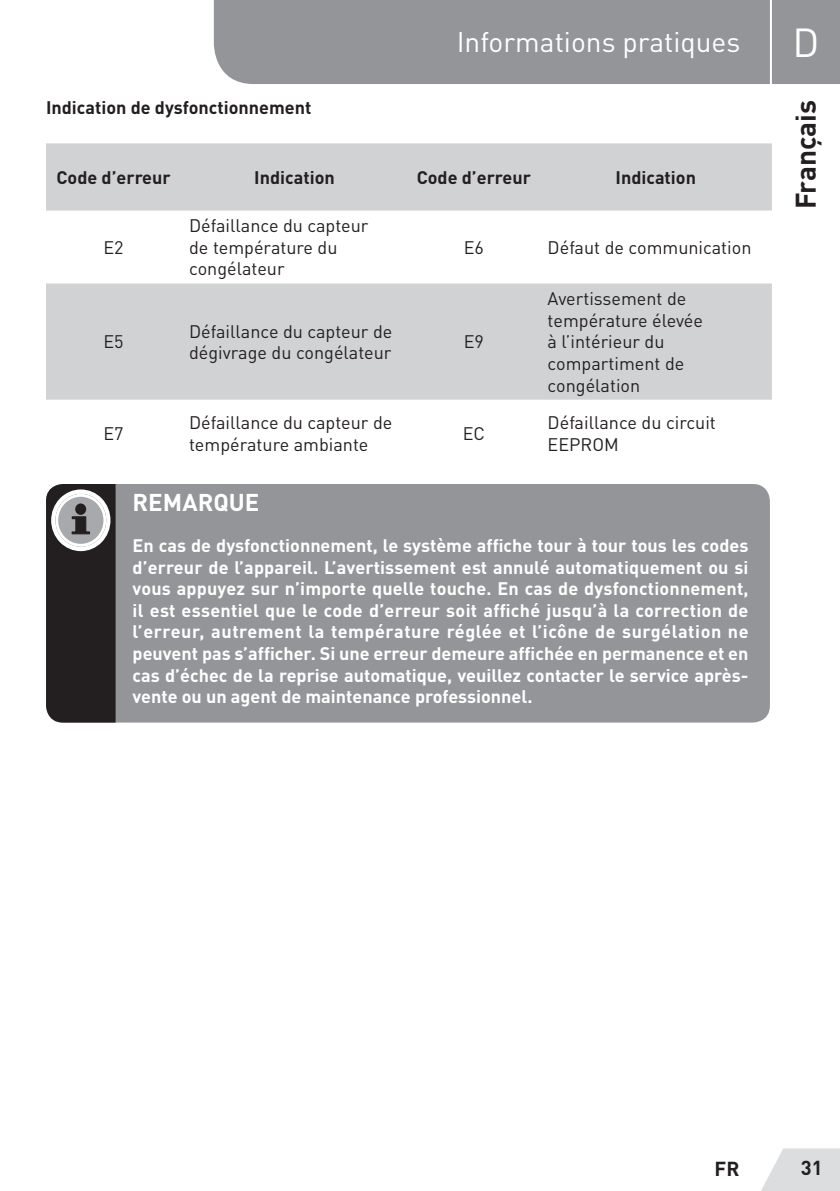
<style>
.page{position:relative;width:840px;height:1191px;background:#fff}
.page>*{position:absolute;margin:0;border:0;box-sizing:border-box;transform-origin:0 0}
.t1{font:40px "DIN Pro";color:#fff}
.t2{font:28px "DIN Pro";color:#fff}
.t3{font:700 28px "DIN Pro";color:#231f20}
.t4{font:700 24px "DIN Pro";color:#fff}
.t5{font:700 20px "DIN Pro";color:#231f20}
.t6{font:700 20px "DIN";color:#231f20}
.t7{font:700 18px/21.6px "DIN Pro";color:#fff;text-align:justify}
.Body{font:18px/21.6px "DIN Pro";color:#231f20}
.Body_bold{font:700 18px "DIN Pro";color:#231f20}
</style>
<div class="page">
<svg style="left:761px;top:1148px;width:78px;height:43px;background:#e1e2e3"></svg>
<div style="left:214px;top:0;width:625px;height:84px;background:#939598"></div>
<hr style="left:769px;top:0;width:2px;height:94px;background:#fff">
<svg style="left:46px;top:143px;width:725px;height:257px;fill:#d1d2d4"></svg>
<div style="left:46px;top:484px;width:723px;height:238px;background:#939598;border-radius:17px"></div>
<svg style="left:46px;top:484px;width:69px;height:238px;background:#3f3c3d"></svg>
<div style="left:75px;top:503px;width:11px;height:12px;background:#231f20;border-radius:50%"></div>
<p class="Body_bold" style="left:46px;top:95px;width:267px">Indication de dysfonctionnement</p>
<h2 class="t2" style="left:456px;top:23px;width:285px">Informations pratiques</h2>
<p class="Body_bold" style="left:56px;top:165px;width:116px">Code d’erreur</p>
<p class="Body_bold" style="left:254px;top:165px;width:82px">Indication</p>
<p class="Body_bold" style="left:416px;top:165px;width:116px">Code d’erreur</p>
<p class="Body_bold" style="left:615px;top:165px;width:82px">Indication</p>
<p class="Body" style="left:103px;top:236px;width:22px">E2</p>
<p class="Body" style="left:189px;top:214px;width:181px">Défaillance du capteur de température du congélateur</p>
<p class="Body" style="left:463px;top:236px;width:22px">E6</p>
<p class="Body" style="left:547px;top:236px;width:205px">Défaut de communication</p>
<p class="Body" style="left:103px;top:330px;width:22px">E5</p>
<p class="Body" style="left:189px;top:320px;width:205px">Défaillance du capteur de dégivrage du congélateur</p>
<p class="Body" style="left:463px;top:330px;width:22px">E9</p>
<p class="Body" style="left:547px;top:287px;width:157px">Avertissement de température élevée à l’intérieur du compartiment de congélation</p>
<p class="Body" style="left:103px;top:422px;width:22px">E7</p>
<p class="Body" style="left:189px;top:411px;width:205px">Défaillance du capteur de température ambiante</p>
<p class="Body" style="left:462px;top:422px;width:24px">EC</p>
<p class="Body" style="left:547px;top:411px;width:170px">Défaillance du circuit<br>EEPROM</p>
<p class="t4" style="left:132px;top:486px;width:128px">REMARQUE</p>
<p class="t7" style="left:132px;top:534px;width:617px">En cas de dysfonctionnement, le système affiche tour à tour tous les codes d’erreur de l’appareil. L’avertissement est annulé automatiquement ou si vous appuyez sur n’importe quelle touche. En cas de dysfonctionnement, il est essentiel que le code d’erreur soit affiché jusqu’à la correction de l’erreur, autrement la température réglée et l’icône de surgélation ne peuvent pas s’afficher. Si une erreur demeure affichée en permanence et en cas d’échec de la reprise automatique, veuillez contacter le service après&shy;vente ou un agent de maintenance professionnel.</p>
<h1 class="t1" style="left:792px;top:15px;width:28px">D</h1>
<h2 class="t3" style="left:786px;top:209px;width:111px;rotate:-90deg">Français</h2>
<p class="t5" style="left:714px;top:1155px;width:26px">FR</p>
<p class="t6" style="left:800px;top:1154px;width:23px">31</p>
</div>
